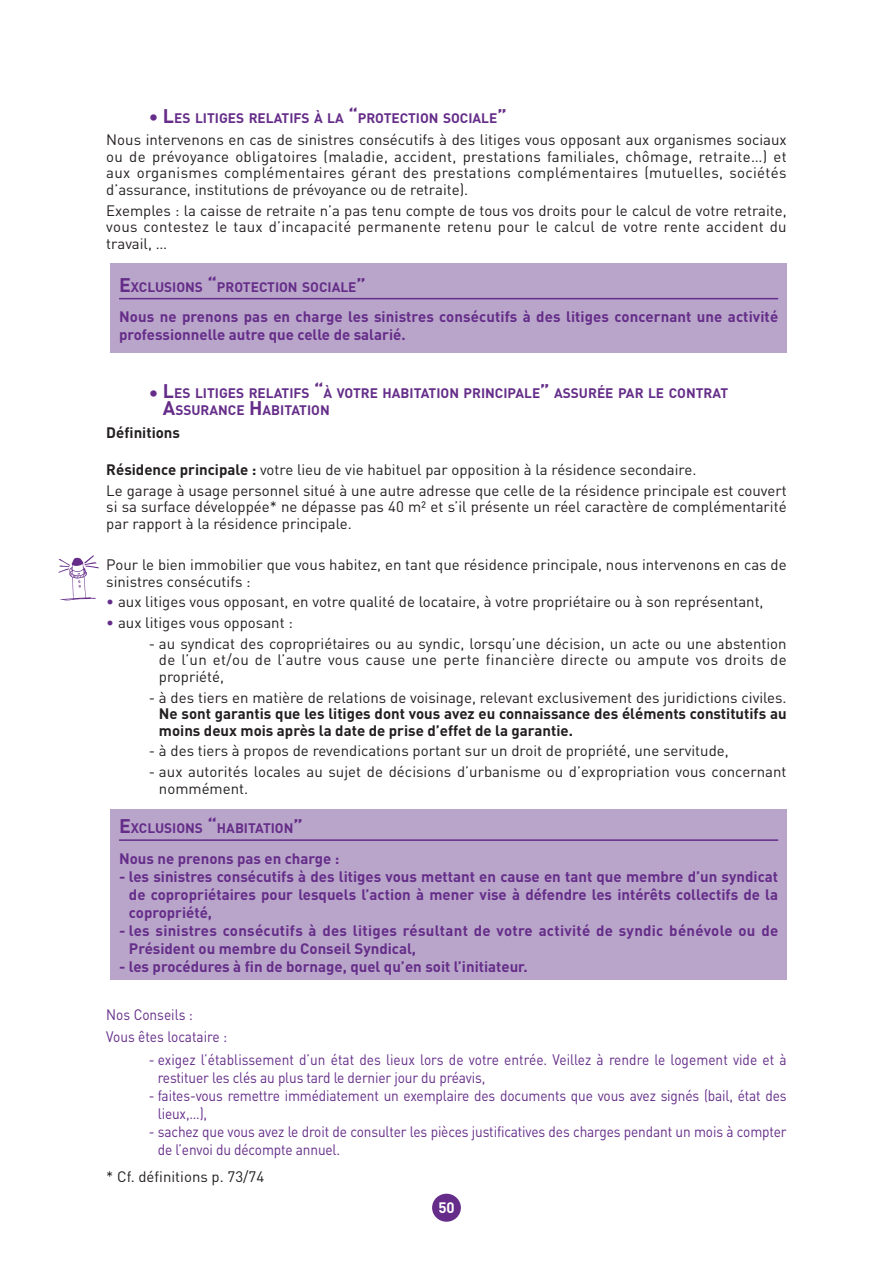
<style>
.page{position:relative;width:893px;height:1263px;background:#fff}
.page>*{position:absolute;margin:0;border:0;box-sizing:border-box;transform-origin:0 0}
.t1{font:15px/16.5px "DIN";color:#231f20}
.t2{font:15px/18px "DIN";letter-spacing:-.01em;color:#652d89;scale:.91 1}
.t3{font:700 15px/18px "DIN";color:#652d89}
.t4{font:700 15px/16.5px "DIN";color:#231f20}
.t5{font:700 15px/18px "DIN";letter-spacing:.02em;color:#652d89}
.t6{font:700 15px "DIN";color:#fff}
.t7{font:700 13.65px/16.5px "DIN";color:#652d89}
.s1{font-size:19.5px}
.s2{font-weight:700}
.s3{color:#652d89}
</style>
<div class="page">
<div style="left:431px;top:1192px;width:31px;height:31px;background:#652d89;border-radius:50%"></div>
<div style="left:429px;top:1191px;width:35px;height:34px;border:3px solid #fff;border-radius:50%"></div>
<div style="left:111px;top:263px;width:676px;height:89px;background:#b9a5ca"></div>
<hr style="left:119px;top:298px;width:659px;height:1px;background:#652d89">
<div style="left:111px;top:809px;width:676px;height:170px;background:#b9a5ca"></div>
<hr style="left:119px;top:839px;width:659px;height:2px;background:#652d89">
<img style="left:58px;top:555px;width:41px;height:46px">
<p class="t7" style="left:149px;top:111px;width:359px"><span class="s1">• L</span>ES LITIGES RELATIFS À LA <span class="s1">“</span>PROTECTION SOCIALE<span class="s1">”</span></p>
<p class="t1" style="left:106px;top:134px;width:682px;text-align:justify">Nous intervenons en cas de sinistres consécutifs à des litiges vous opposant aux organismes sociaux ou de prévoyance obligatoires (maladie, accident, prestations familiales, chômage, retraite…) et aux organismes complémentaires gérant des prestations complémentaires (mutuelles, sociétés d’assurance, institutions de prévoyance ou de retraite).</p>
<p class="t1" style="left:106px;top:204px;width:682px;text-align:justify">Exemples : la caisse de retraite n’a pas tenu compte de tous vos droits pour le calcul de votre retraite, vous contestez le taux d’incapacité permanente retenu pour le calcul de votre rente accident du travail, …</p>
<p class="t7" style="left:119px;top:280px;width:248px"><span class="s1">E</span>XCLUSIONS <span class="s1">“</span>PROTECTION SOCIALE<span class="s1">”</span></p>
<p class="t3" style="left:119px;top:310px;width:661px">Nous ne prenons pas en charge les sinistres consécutifs à des litiges concernant une activité professionnelle autre que celle de salarié.</p>
<p class="t7" style="left:163px;top:387px;width:567px;text-indent:-14px"><span class="s1">• L</span>ES LITIGES RELATIFS <span class="s1">“</span>À VOTRE HABITATION PRINCIPALE<span class="s1">”</span> ASSURÉE PAR LE CONTRAT<br><span class="s1">A</span>SSURANCE <span class="s1">H</span>ABITATION</p>
<p class="t4" style="left:106px;top:426px;width:75px">Définitions</p>
<p class="t1" style="left:106px;top:461px;width:682px;line-height:20.7px"><span class="s2">Résidence principale :</span> votre lieu de vie habituel par opposition à la résidence secondaire.<br>Le garage à usage personnel situé à une autre adresse que celle de la résidence principale est couvert</p>
<p class="t1" style="left:106px;top:500px;width:682px">si sa surface développée* ne dépasse pas 40 m² et s’il présente un réel caractère de complémentarité par rapport à la résidence principale.</p>
<p class="t1" style="left:106px;top:558px;width:682px">Pour le bien immobilier que vous habitez, en tant que résidence principale, nous intervenons en cas de sinistres consécutifs :</p>
<p class="t1" style="left:106px;top:595px;width:659px"><span class="s3">•</span> aux litiges vous opposant, en votre qualité de locataire, à votre propriétaire ou à son représentant,</p>
<p class="t1" style="left:106px;top:616px;width:188px"><span class="s3">•</span> aux litiges vous opposant :</p>
<p class="t1" style="left:159px;top:637px;width:629px;text-align:justify;text-indent:-10px">- au syndicat des copropriétaires ou au syndic, lorsqu’une décision, un acte ou une abstention de l’un et/ou de l’autre vous cause une perte financière directe ou ampute vos droits de propriété,</p>
<p class="t1" style="left:149px;top:691px;width:639px">- à des tiers en matière de relations de voisinage, relevant exclusivement des juridictions civiles.</p>
<p class="t4" style="left:159px;top:707px;width:629px">Ne sont garantis que les litiges dont vous avez eu connaissance des éléments constitutifs au moins deux mois après la date de prise d’effet de la garantie.</p>
<p class="t1" style="left:149px;top:744px;width:581px">- à des tiers à propos de revendications portant sur un droit de propriété, une servitude,</p>
<p class="t1" style="left:159px;top:765px;width:629px;text-indent:-10px">- aux autorités locales au sujet de décisions d’urbanisme ou d’expropriation vous concernant nommément.</p>
<p class="t7" style="left:119px;top:821px;width:185px"><span class="s1">E</span>XCLUSIONS <span class="s1">“</span>HABITATION<span class="s1">”</span></p>
<p class="t3" style="left:119px;top:851px;width:222px">Nous ne prenons pas en charge :</p>
<p class="t3" style="left:129px;top:869px;width:651px;text-align:justify;text-indent:-10px">- les sinistres consécutifs à des litiges vous mettant en cause en tant que membre d’un syndicat de copropriétaires pour lesquels l’action à mener vise à défendre les intérêts collectifs de la copropriété,</p>
<p class="t5" style="left:129px;top:923px;width:651px;text-indent:-10px">- les sinistres consécutifs à des litiges résultant de votre activité de syndic bénévole ou de<br>Président ou membre du Conseil Syndical,</p>
<p class="t3" style="left:119px;top:959px;width:410px">- les procédures à fin de bornage, quel qu’en soit l’initiateur.</p>
<p class="t2" style="left:106px;top:1005px;width:134px;line-height:22.2px">Nos Conseils :<br>Vous êtes locataire :</p>
<p class="t2" style="left:158px;top:1052px;width:693px;text-indent:-9px">- exigez l’établissement d’un état des lieux lors de votre entrée. Veillez à rendre le logement vide et à restituer les clés au plus tard le dernier jour du préavis,</p>
<p class="t2" style="left:158px;top:1088px;width:693px;text-indent:-9px">- faites-vous remettre immédiatement un exemplaire des documents que vous avez signés (bail, état des lieux,…),</p>
<p class="t2" style="left:158px;top:1124px;width:693px;text-indent:-9px">- sachez que vous avez le droit de consulter les pièces justificatives des charges pendant un mois à compter de l’envoi du décompte annuel.</p>
<p class="t1" style="left:106px;top:1170px;width:159px">* Cf. définitions p. 73/74</p>
<p class="t6" style="left:438px;top:1202px;width:18px">50</p>
</div>
